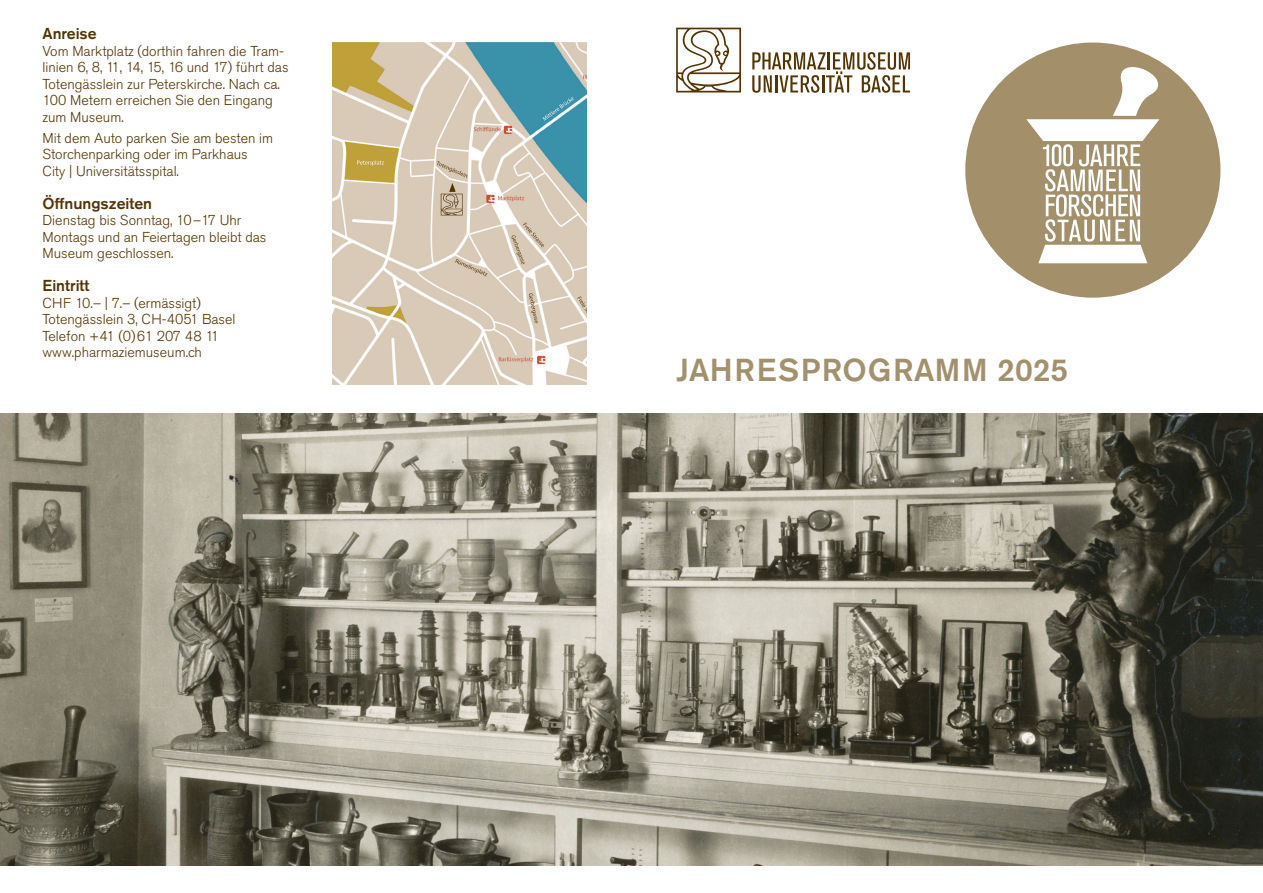
<style>
.page{position:relative;width:1263px;height:893px;background:#fff}
.page>*{position:absolute;margin:0;border:0;box-sizing:border-box;transform-origin:0 0}
.Titel{font:500 31.5px "Akzidenz Grotesk Std";letter-spacing:.025em;color:#a3916d}
.Absender_Headline{font:500 15.75px "Akzidenz Grotesk Std";color:#553403}
.Absender_Text{font:300 14.25px/16.5px "Akzidenz Grotesk Std";color:#553403}
</style>
<div class="page">
<svg style="left:676px;top:28px;width:65px;height:64px"></svg>
<svg style="left:752px;top:52px;width:158px;height:41px"></svg>
<img style="left:332px;top:43px;width:255px;height:341px">
<img style="left:0;top:414px;width:1263px;height:451px">
<div style="left:965px;top:43px;width:255px;height:255px;background:#a3906b;border-radius:50%"></div>
<svg style="left:1026px;top:67px;width:134px;height:196px"></svg>
<p class="Absender_Headline" style="left:43px;top:24px;width:56px">Anreise</p>
<p class="Absender_Text" style="left:43px;top:43px;width:247px">Vom Marktplatz (dorthin fahren die Tram&shy;linien 6, 8, 11, 14, 15, 16 und 17) führt das Totengässlein zur Peterskirche. Nach ca.<br>100 Metern erreichen Sie den Eingang zum Museum.</p>
<p class="Absender_Text" style="left:43px;top:130px;width:232px">Mit dem Auto parken Sie am besten im<br>Storchenparking oder im Parkhaus</p>
<p class="Absender_Text" style="left:43px;top:163px;width:138px">City | Universitätsspital.</p>
<p class="Absender_Headline" style="left:43px;top:194px;width:111px">Öffnungszeiten</p>
<p class="Absender_Text" style="left:43px;top:212px;width:200px">Dienstag bis Sonntag, 10 –17 Uhr</p>
<p class="Absender_Text" style="left:43px;top:229px;width:225px">Montags und an Feiertagen bleibt das<br>Museum geschlossen.</p>
<p class="Absender_Headline" style="left:43px;top:276px;width:48px">Eintritt</p>
<p class="Absender_Text" style="left:43px;top:295px;width:160px">CHF 10.– | 7.– (ermässigt)</p>
<p class="Absender_Text" style="left:43px;top:311px;width:195px">Totengässlein 3, CH-4051 Basel</p>
<p class="Absender_Text" style="left:43px;top:328px;width:178px">Telefon +41 (0)61 207 48 11</p>
<p class="Absender_Text" style="left:43px;top:344px;width:161px">www.pharmaziemuseum.ch</p>
<p class="Titel" style="left:676px;top:351px;width:393px">JAHRESPROGRAMM 2025</p>
</div>
